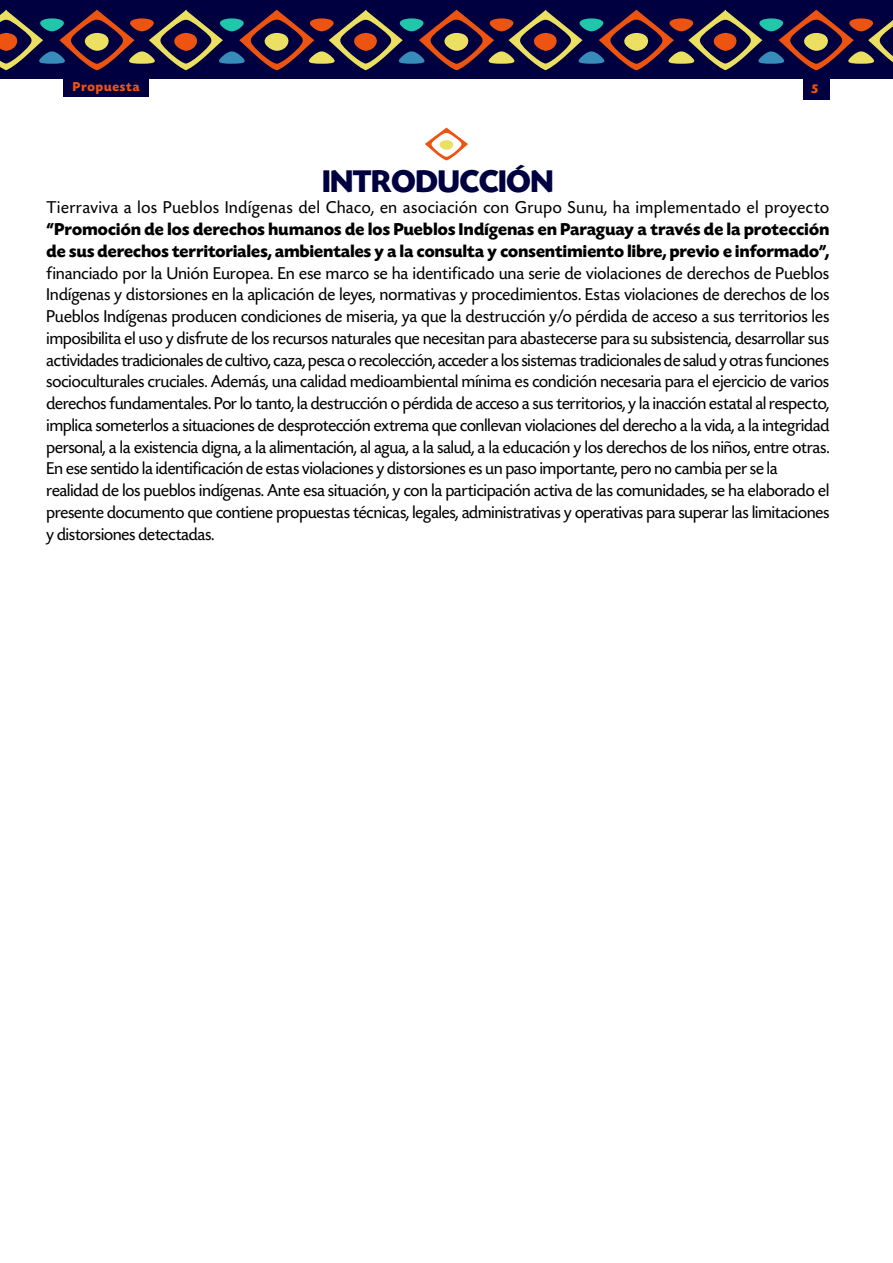
<style>
.page{position:relative;width:893px;height:1263px;background:#fff}
.page>*{position:absolute;margin:0;border:0;box-sizing:border-box;transform-origin:0 0}
.t1{font:700 33px "Today SHOP";color:#000040}
.t2{font:18px/21.8px "Today SHOP";letter-spacing:.005em;color:#000}
.t3{font:700 18px/21.8px "Today SHOP";letter-spacing:.015em;color:#000}
.t4{font:18px "Today SHOP";letter-spacing:.045em;color:#000}
.t5{font:700 13.5px "Today SHOP";letter-spacing:.065em;color:#ed5412}
</style>
<div class="page">
<div style="left:803px;top:79px;width:26px;height:20px;background:#000040"></div>
<div style="left:64px;top:77px;width:85px;height:20px;background:#000040"></div>
<div style="left:0;top:0;width:893px;height:79px;background:#000040"></div>
<svg style="left:0;top:10px;width:893px;height:60px"></svg>
<svg style="left:425px;top:128px;width:43px;height:32px"></svg>
<p class="t5" style="left:73px;top:80px;width:68px">Propuesta</p>
<p class="t5" style="left:811px;top:82px;width:8px">5</p>
<h1 class="t1" style="left:322px;top:164px;width:232px">INTRODUCCIÓN</h1>
<p class="t4" style="left:47px;top:198px;width:784px">Tierraviva a los Pueblos Indígenas del Chaco, en asociación con Grupo Sunu, ha implementado el proyecto</p>
<p class="t3" style="left:47px;top:219px;width:784px">“Promoción de los derechos humanos de los Pueblos Indígenas en Paraguay a través de la protección de sus derechos territoriales, ambientales y a la consulta y consentimiento libre, previo e informado”,</p>
<p class="t2" style="left:47px;top:263px;width:784px">financiado por la Unión Europea. En ese marco se ha identificado una serie de violaciones de derechos de Pueblos Indígenas y distorsiones en la aplicación de leyes, normativas y procedimientos. Estas violaciones de derechos de los Pueblos Indígenas producen condiciones de miseria, ya que la destrucción y/o pérdida de acceso a sus territorios les imposibilita el uso y disfrute de los recursos naturales que necesitan para abastecerse para su subsistencia, desarrollar sus actividades tradicionales de cultivo, caza, pesca o recolección, acceder a los sistemas tradicionales de salud y otras funciones socioculturales cruciales. Además, una calidad medioambiental mínima es condición necesaria para el ejercicio de varios derechos fundamentales. Por lo tanto, la destrucción o pérdida de acceso a sus territorios, y la inacción estatal al respecto, implica someterlos a situaciones de desprotección extrema que conllevan violaciones del derecho a la vida, a la integridad personal, a la existencia digna, a la alimentación, al agua, a la salud, a la educación y los derechos de los niños, entre otras.<br>En ese sentido la identificación de estas violaciones y distorsiones es un paso importante, pero no cambia per se la realidad de los pueblos indígenas. Ante esa situación, y con la participación activa de las comunidades, se ha elaborado el presente documento que contiene propuestas técnicas, legales, administrativas y operativas para superar las limitaciones y distorsiones detectadas.</p>
</div>
